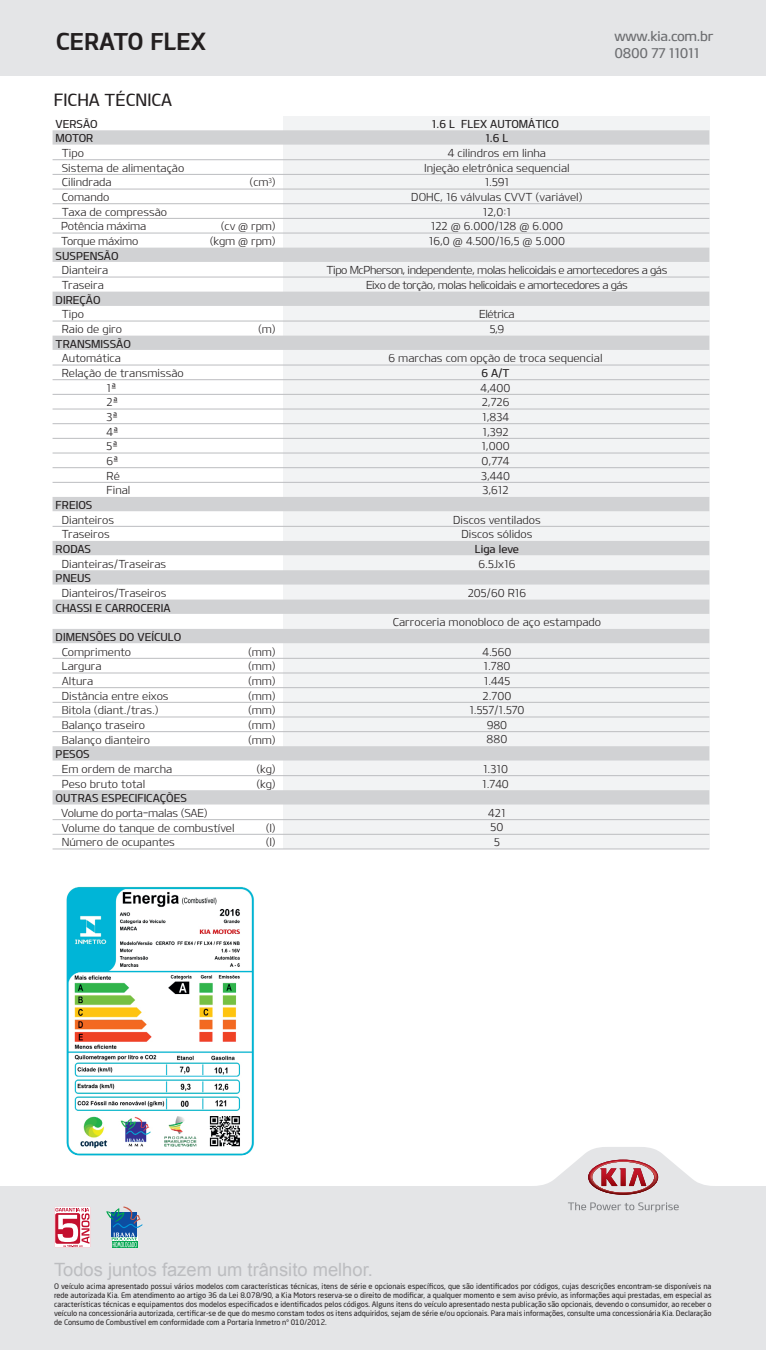
<style>
.page{position:relative;width:766px;height:1350px;background:#fff}
.page>*{position:absolute;margin:0;border:0;box-sizing:border-box;transform-origin:0 0}
.t1{font:23.55px "KIAB";color:#231f20}
.t2{font:18.3px "Arial";color:#bcbdc0}
.t3{font:16.8px "KIAM";color:#231f20}
.t4{font:13.65px/16.4px "KIAM";letter-spacing:-.02em;color:#6c6d70}
.t5{font:10.95px/14.7px "KIAL";color:#231f20}
.t6{font:10.95px/14.7px "KIAM";color:#231f20}
.t7{font:10.95px/14.7px "KIAL";letter-spacing:-.04em;color:#231f20;text-align:center}
.t8{font:7.5px/9px "Neo Sans Pro";color:#231f20;text-align:justify}
</style>
<div class="page">
<div style="left:0;top:1px;width:765px;height:75px;background:#e4e5e7"></div>
<svg style="left:0;top:1147px;width:765px;height:203px;fill:#e4e5e7"></svg>
<svg style="left:588px;top:1159px;width:70px;height:35px;background:#cb959a"></svg>
<svg style="left:567px;top:1202px;width:111px;height:10px"></svg>
<svg style="left:112px;top:1247px;width:25px;height:1px"></svg>
<svg style="left:106px;top:1206px;width:37px;height:41px;background:#78a4b8"></svg>
<svg style="left:54px;top:1206px;width:37px;height:42px"></svg>
<div style="left:283px;top:116px;width:426px;height:733px;background:#f2f3f4"></div>
<div style="left:53px;top:130px;width:656px;height:15px;background:#d1d2d4"></div>
<hr style="left:53px;top:159px;width:656px;height:1px;background:#bcbdc0">
<hr style="left:53px;top:174px;width:656px;height:1px;background:#bcbdc0">
<hr style="left:53px;top:189px;width:656px;height:1px;background:#bcbdc0">
<hr style="left:53px;top:203px;width:656px;height:1px;background:#bcbdc0">
<hr style="left:53px;top:218px;width:656px;height:1px;background:#bcbdc0">
<hr style="left:53px;top:233px;width:656px;height:1px;background:#bcbdc0">
<div style="left:53px;top:248px;width:656px;height:14px;background:#d1d2d4"></div>
<hr style="left:53px;top:277px;width:656px;height:1px;background:#bcbdc0">
<div style="left:53px;top:292px;width:656px;height:14px;background:#d1d2d4"></div>
<hr style="left:53px;top:321px;width:656px;height:1px;background:#bcbdc0">
<div style="left:53px;top:336px;width:656px;height:14px;background:#d1d2d4"></div>
<hr style="left:53px;top:365px;width:656px;height:1px;background:#bcbdc0">
<hr style="left:53px;top:379px;width:656px;height:1px;background:#bcbdc0">
<hr style="left:53px;top:394px;width:656px;height:1px;background:#bcbdc0">
<hr style="left:53px;top:409px;width:656px;height:1px;background:#bcbdc0">
<hr style="left:53px;top:423px;width:656px;height:1px;background:#bcbdc0">
<hr style="left:53px;top:438px;width:656px;height:1px;background:#bcbdc0">
<hr style="left:53px;top:453px;width:656px;height:1px;background:#bcbdc0">
<hr style="left:53px;top:467px;width:656px;height:1px;background:#bcbdc0">
<hr style="left:53px;top:482px;width:656px;height:1px;background:#bcbdc0">
<div style="left:53px;top:497px;width:656px;height:14px;background:#d1d2d4"></div>
<hr style="left:53px;top:526px;width:656px;height:1px;background:#bcbdc0">
<div style="left:53px;top:541px;width:656px;height:14px;background:#d1d2d4"></div>
<div style="left:53px;top:570px;width:656px;height:14px;background:#d1d2d4"></div>
<div style="left:53px;top:599px;width:656px;height:15px;background:#d1d2d4"></div>
<div style="left:53px;top:629px;width:656px;height:14px;background:#d1d2d4"></div>
<hr style="left:53px;top:658px;width:656px;height:1px;background:#bcbdc0">
<hr style="left:53px;top:673px;width:656px;height:1px;background:#bcbdc0">
<hr style="left:53px;top:687px;width:656px;height:1px;background:#bcbdc0">
<hr style="left:53px;top:702px;width:656px;height:1px;background:#bcbdc0">
<hr style="left:53px;top:717px;width:656px;height:1px;background:#bcbdc0">
<hr style="left:53px;top:731px;width:656px;height:1px;background:#bcbdc0">
<div style="left:53px;top:746px;width:656px;height:14px;background:#d1d2d4"></div>
<hr style="left:53px;top:775px;width:656px;height:1px;background:#bcbdc0">
<div style="left:53px;top:790px;width:656px;height:14px;background:#d1d2d4"></div>
<hr style="left:53px;top:819px;width:656px;height:1px;background:#bcbdc0">
<hr style="left:53px;top:834px;width:656px;height:1px;background:#bcbdc0">
<hr style="left:53px;top:848px;width:656px;height:1px;background:#bcbdc0">
<img style="left:66px;top:887px;width:189px;height:268px">
<h1 class="t1" style="left:56px;top:27px;width:151px">CERATO FLEX</h1>
<h3 class="t3" style="left:54px;top:90px;width:120px">FICHA TÉCNICA</h3>
<p class="t6" style="left:56px;top:116px;width:44px">VERSÃO<br>MOTOR</p>
<p class="t5" style="left:61px;top:145px;width:125px">Tipo<br>Sistema de alimentação<br>Cilindrada<br>Comando<br>Taxa de compressão<br>Potência máxima<br>Torque máximo</p>
<p class="t6" style="left:56px;top:248px;width:64px">SUSPENSÃO</p>
<p class="t5" style="left:62px;top:263px;width:48px">Dianteira<br>Traseira</p>
<p class="t6" style="left:56px;top:292px;width:46px">DIREÇÃO</p>
<p class="t5" style="left:62px;top:307px;width:62px">Tipo<br>Raio de giro</p>
<p class="t6" style="left:56px;top:336px;width:77px">TRANSMISSÃO</p>
<p class="t5" style="left:62px;top:351px;width:61px">Automática</p>
<p class="t5" style="left:62px;top:365px;width:123px">Relação de transmissão</p>
<p class="t5" style="left:107px;top:380px;width:12px">1ª</p>
<p class="t5" style="left:107px;top:395px;width:13px">2ª</p>
<p class="t5" style="left:107px;top:409px;width:13px">3ª</p>
<p class="t5" style="left:107px;top:424px;width:14px">4ª</p>
<p class="t5" style="left:107px;top:439px;width:13px">5ª</p>
<p class="t5" style="left:107px;top:453px;width:14px">6ª</p>
<p class="t5" style="left:107px;top:468px;width:15px">Ré</p>
<p class="t5" style="left:107px;top:483px;width:25px">Final</p>
<p class="t6" style="left:56px;top:497px;width:38px">FREIOS</p>
<p class="t5" style="left:62px;top:512px;width:54px">Dianteiros<br>Traseiros</p>
<p class="t6" style="left:56px;top:541px;width:37px">RODAS</p>
<p class="t5" style="left:62px;top:556px;width:106px">Dianteiras/Traseiras</p>
<p class="t6" style="left:56px;top:571px;width:37px">PNEUS</p>
<p class="t5" style="left:62px;top:585px;width:106px">Dianteiros/Traseiros</p>
<p class="t6" style="left:56px;top:600px;width:116px">CHASSI E CARROCERIA</p>
<p class="t6" style="left:56px;top:629px;width:127px">DIMENSÕES DO VEÍCULO</p>
<p class="t5" style="left:62px;top:644px;width:108px">Comprimento<br>Largura<br>Altura<br>Distância entre eixos<br>Bitola (diant./tras.)<br>Balanço traseiro<br>Balanço dianteiro</p>
<p class="t6" style="left:56px;top:746px;width:36px">PESOS</p>
<p class="t5" style="left:62px;top:761px;width:112px">Em ordem de marcha<br>Peso bruto total</p>
<p class="t6" style="left:56px;top:790px;width:133px">OUTRAS ESPECIFICAÇÕES</p>
<p class="t5" style="left:61px;top:805px;width:175px">Volume do porta-malas (SAE)<br>Volume do tanque de combustível<br>Número de ocupantes</p>
<p class="t5" style="left:249px;top:175px;width:28px">(cm<sup>3</sup>)</p>
<p class="t5" style="left:210px;top:219px;width:68px;text-align:right">(cv @ rpm) (kgm @ rpm)</p>
<p class="t5" style="left:258px;top:321px;width:19px">(m)</p>
<p class="t5" style="left:248px;top:644px;width:29px;text-align:justify">(mm) (mm) (mm) (mm) (mm) (mm) (mm)</p>
<p class="t5" style="left:256px;top:761px;width:21px">(kg) (kg)</p>
<p class="t5" style="left:265px;top:820px;width:12px">(I) (I)</p>
<p class="t6" style="left:432px;top:116px;width:129px">1.6 L FLEX AUTOMÁTICO</p>
<p class="t4" style="left:614px;top:28px;width:100px">www.kia.com.br<br>0800 77 11011</p>
<p class="t6" style="left:485px;top:131px;width:25px">1.6 L</p>
<p class="t5" style="left:411px;top:145px;width:173px;text-align:center">4 cilindros em linha<br>Injeção eletrônica sequencial<br>1.591<br>DOHC, 16 válvulas CVVT (variável)<br>12,0:1<br>122 @ 6.000/128 @ 6.000<br>16,0 @ 4.500/16,5 @ 5.000</p>
<p class="t7" style="left:326px;top:263px;width:342px">Tipo McPherson, independente, molas helicoidais e amortecedores a gás<br>Eixo de torção, molas helicoidais e amortecedores a gás</p>
<p class="t7" style="left:479px;top:307px;width:37px">Elétrica<br>5,9</p>
<p class="t5" style="left:388px;top:351px;width:215px">6 marchas com opção de troca sequencial</p>
<p class="t6" style="left:481px;top:365px;width:30px">6 A/T</p>
<p class="t5" style="left:480px;top:380px;width:31px">4,400<br>2,726<br>1,834<br>1,392<br>1,000<br>0,774<br>3,440<br>3,612</p>
<p class="t5" style="left:453px;top:512px;width:89px;text-align:center">Discos ventilados<br>Discos sólidos</p>
<p class="t6" style="left:475px;top:541px;width:46px">Liga leve</p>
<p class="t5" style="left:478px;top:556px;width:38px">6.5Jx16</p>
<p class="t5" style="left:467px;top:585px;width:60px">205/60 R16</p>
<p class="t5" style="left:392px;top:614px;width:210px">Carroceria monobloco de aço estampado</p>
<p class="t5" style="left:469px;top:644px;width:57px;text-align:center">4.560<br>1.780<br>1.445<br>2.700<br>1.557/1.570<br>980<br>880</p>
<p class="t5" style="left:482px;top:761px;width:28px">1.310<br>1.740</p>
<p class="t5" style="left:488px;top:805px;width:19px;text-align:center">421<br>50<br>5</p>
<h2 class="t2" style="left:54px;top:1257px;width:320px">Todos juntos fazem um trânsito melhor.</h2>
<p class="t8" style="left:54px;top:1281px;width:658px">O veículo acima apresentado possui vários modelos com características técnicas, itens de série e opcionais específicos, que são identificados por códigos, cujas descrições encontram-se disponíveis na rede autorizada Kia. Em atendimento ao artigo 36 da Lei 8.078/90, a Kia Motors reserva-se o direito de modificar, a qualquer momento e sem aviso prévio, as informações aqui prestadas, em especial as características técnicas e equipamentos dos modelos especificados e identificados pelos códigos. Alguns itens do veículo apresentado nesta publicação são opcionais, devendo o consumidor, ao receber o veículo na concessionária autorizada, certificar-se de que do mesmo constam todos os itens adquiridos, sejam de série e/ou opcionais. Para mais informações, consulte uma concessionária Kia. Declaração de Consumo de Combustível em conformidade com a Portaria Inmetro nº 010/2012.</p>
</div>
